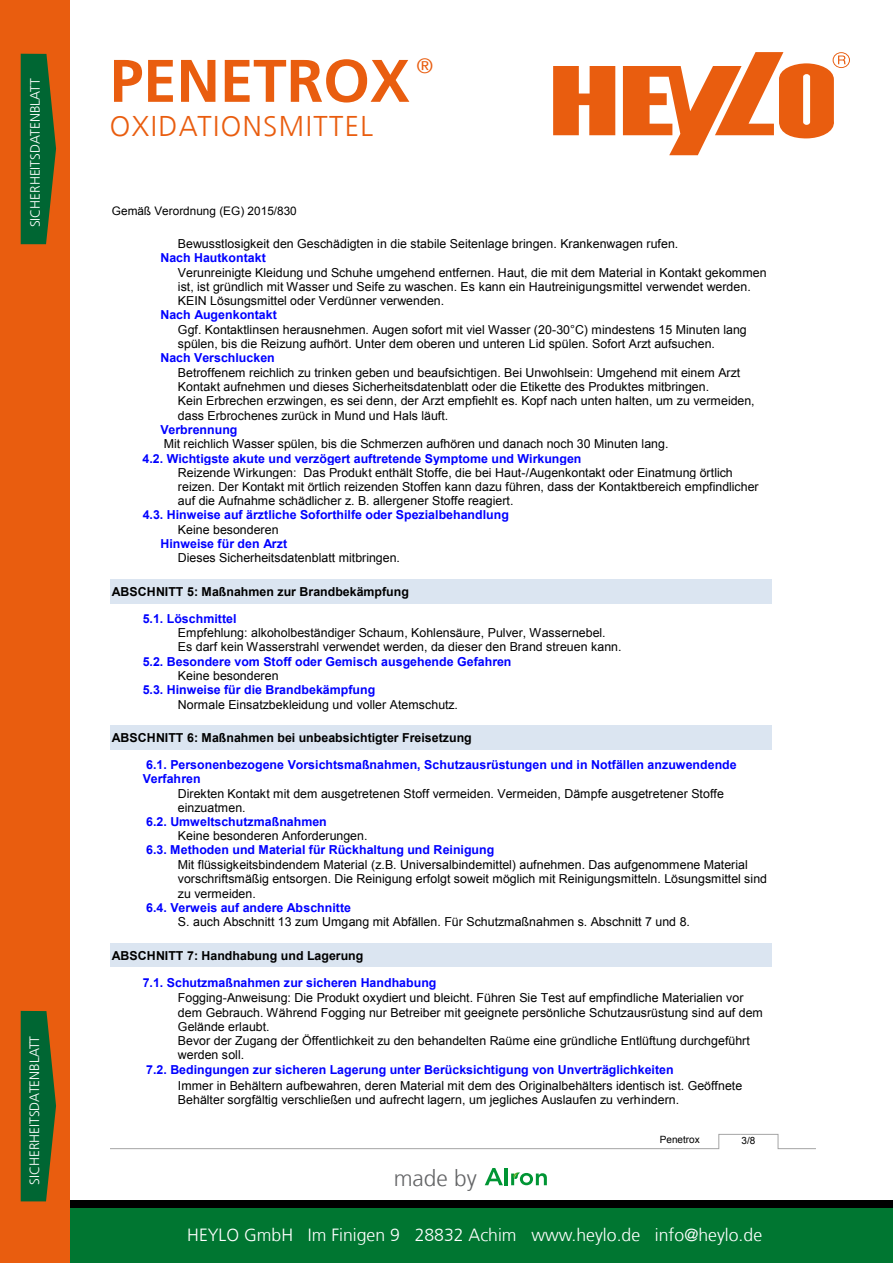
<style>
.page{position:relative;width:893px;height:1263px;background:#fff}
.page>*{position:absolute;margin:0;border:0;box-sizing:border-box;transform-origin:0 0}
.t1{font:700 60px "Frutiger LT Com";color:#e95d0f}
.t2{font:300 28.5px "Frutiger LT Com";letter-spacing:.05em;color:#e95d0f}
.t3{font:300 22.65px "Frutiger LT Com";color:#646567}
.t4{font:300 21px "Frutiger LT Com";color:#e95d0f}
.t5{font:300 17.7px "Frutiger LT Com";color:#fff}
.t6{font:300 13.5px "Frutiger LT Com";color:#fff}
.t7{font:12.3px/14.2px "Arial";color:#000}
.t8{font:700 12.3px/14.2px "Arial";color:#00f}
.t9{font:700 12.3px "Arial";color:#000}
.t10{font:11.7px "Arial";color:#000}
.t11{font:10.05px "Arial";letter-spacing:-.005em;color:#000}
.s1{color:#fff}
</style>
<div class="page">
<div style="left:60px;top:1200px;width:833px;height:12px;background:#000"></div>
<div style="left:0;top:1208px;width:893px;height:55px;background:#007631"></div>
<div style="left:0;top:0;width:69px;height:1263px;background:#e95d0f"></div>
<svg style="left:21px;top:1011px;width:35px;height:190px;background:#20642e"></svg>
<svg style="left:21px;top:54px;width:35px;height:190px;background:#20642e"></svg>
<svg style="left:553px;top:66px;width:62px;height:69px;background:#ec7431"></svg>
<svg style="left:623px;top:52px;width:227px;height:103px"></svg>
<svg style="left:485px;top:1168px;width:18px;height:17px"></svg>
<hr style="left:505px;top:1168px;width:3px;height:17px;background:#009534">
<svg style="left:511px;top:1172px;width:36px;height:13px"></svg>
<svg style="left:111px;top:1133px;width:705px;height:16px"></svg>
<div style="left:111px;top:579px;width:661px;height:25px;background:#dbe5f1"></div>
<div style="left:111px;top:726px;width:661px;height:24px;background:#dbe5f1"></div>
<div style="left:111px;top:943px;width:661px;height:25px;background:#dbe5f1"></div>
<p class="t6" style="left:27px;top:227px;width:150px;rotate:-90deg">SICHERHEITSDATENBLATT</p>
<p class="t6" style="left:27px;top:1185px;width:150px;rotate:-90deg">SICHERHEITSDATENBLATT</p>
<h3 class="t4" style="left:417px;top:53px;width:18px">®</h3>
<h1 class="t1" style="left:110px;top:46px;width:318px">PENETROX<span class="s1">.</span></h1>
<h2 class="t2" style="left:110px;top:110px;width:265px">OXIDATIONSMITTEL</h2>
<p class="t10" style="left:112px;top:204px;width:186px">Gemäß Verordnung (EG) 2015/830</p>
<p class="t7" style="left:178px;top:237px;width:502px">Bewusstlosigkeit den Geschädigten in die stabile Seitenlage bringen. Krankenwagen rufen.</p>
<p class="t8" style="left:160px;top:251px;width:107px">Nach Hautkontakt</p>
<p class="t7" style="left:178px;top:265px;width:590px">Verunreinigte Kleidung und Schuhe umgehend entfernen. Haut, die mit dem Material in Kontakt gekommen ist, ist gründlich mit Wasser und Seife zu waschen. Es kann ein Hautreinigungsmittel verwendet werden.<br>KEIN Lösungsmittel oder Verdünner verwenden.</p>
<p class="t8" style="left:160px;top:308px;width:118px">Nach Augenkontakt</p>
<p class="t7" style="left:178px;top:323px;width:570px">Ggf. Kontaktlinsen herausnehmen. Augen sofort mit viel Wasser (20-30°C) mindestens 15 Minuten lang spülen, bis die Reizung aufhört. Unter dem oberen und unteren Lid spülen. Sofort Arzt aufsuchen.</p>
<p class="t8" style="left:160px;top:351px;width:116px">Nach Verschlucken</p>
<p class="t7" style="left:178px;top:365px;width:578px">Betroffenem reichlich zu trinken geben und beaufsichtigen. Bei Unwohlsein: Umgehend mit einem Arzt Kontakt aufnehmen und dieses Sicherheitsdatenblatt oder die Etikette des Produktes mitbringen.<br>Kein Erbrechen erzwingen, es sei denn, der Arzt empfiehlt es. Kopf nach unten halten, um zu vermeiden, dass Erbrochenes zurück in Mund und Hals läuft.</p>
<p class="t8" style="left:160px;top:423px;width:79px">Verbrennung</p>
<p class="t7" style="left:164px;top:437px;width:506px">Mit reichlich Wasser spülen, bis die Schmerzen aufhören und danach noch 30 Minuten lang.</p>
<p class="t8" style="left:143px;top:451px;width:440px">4.2. Wichtigste akute und verzögert auftretende Symptome und Wirkungen</p>
<p class="t7" style="left:178px;top:465px;width:582px">Reizende Wirkungen: Das Produkt enthält Stoffe, die bei Haut-/Augenkontakt oder Einatmung örtlich reizen. Der Kontakt mit örtlich reizenden Stoffen kann dazu führen, dass der Kontaktbereich empfindlicher auf die Aufnahme schädlicher z. B. allergener Stoffe reagiert.</p>
<p class="t8" style="left:143px;top:508px;width:368px">4.3. Hinweise auf ärztliche Soforthilfe oder Spezialbehandlung</p>
<p class="t7" style="left:178px;top:523px;width:102px">Keine besonderen</p>
<p class="t8" style="left:160px;top:537px;width:128px">Hinweise für den Arzt</p>
<p class="t7" style="left:178px;top:551px;width:224px">Dieses Sicherheitsdatenblatt mitbringen.</p>
<p class="t9" style="left:112px;top:584px;width:299px">ABSCHNITT 5: Maßnahmen zur Brandbekämpfung</p>
<p class="t8" style="left:143px;top:611px;width:95px">5.1. Löschmittel</p>
<p class="t7" style="left:178px;top:626px;width:445px">Empfehlung: alkoholbeständiger Schaum, Kohlensäure, Pulver, Wassernebel.<br>Es darf kein Wasserstrahl verwendet werden, da dieser den Brand streuen kann.</p>
<p class="t8" style="left:143px;top:654px;width:370px">5.2. Besondere vom Stoff oder Gemisch ausgehende Gefahren</p>
<p class="t7" style="left:178px;top:669px;width:102px">Keine besonderen</p>
<p class="t8" style="left:143px;top:683px;width:234px">5.3. Hinweise für die Brandbekämpfung</p>
<p class="t7" style="left:178px;top:697px;width:281px">Normale Einsatzbekleidung und voller Atemschutz.</p>
<p class="t9" style="left:112px;top:730px;width:361px">ABSCHNITT 6: Maßnahmen bei unbeabsichtigter Freisetzung</p>
<p class="t8" style="left:143px;top:758px;width:595px">6.1. Personenbezogene Vorsichtsmaßnahmen, Schutzausrüstungen und in Notfällen anzuwendende<br>Verfahren</p>
<p class="t7" style="left:178px;top:786px;width:547px">Direkten Kontakt mit dem ausgetretenen Stoff vermeiden. Vermeiden, Dämpfe ausgetretener Stoffe einzuatmen.</p>
<p class="t8" style="left:146px;top:815px;width:182px">6.2. Umweltschutzmaßnahmen</p>
<p class="t7" style="left:178px;top:829px;width:191px">Keine besonderen Anforderungen.</p>
<p class="t8" style="left:146px;top:843px;width:350px">6.3. Methoden und Material für Rückhaltung und Reinigung</p>
<p class="t7" style="left:178px;top:858px;width:591px">Mit flüssigkeitsbindendem Material (z.B. Universalbindemittel) aufnehmen. Das aufgenommene Material vorschriftsmäßig entsorgen. Die Reinigung erfolgt soweit möglich mit Reinigungsmitteln. Lösungsmittel sind zu vermeiden.</p>
<p class="t8" style="left:146px;top:900px;width:206px">6.4. Verweis auf andere Abschnitte</p>
<p class="t7" style="left:178px;top:915px;width:513px">S. auch Abschnitt 13 zum Umgang mit Abfällen. Für Schutzmaßnahmen s. Abschnitt 7 und 8.</p>
<p class="t9" style="left:112px;top:947px;width:253px">ABSCHNITT 7: Handhabung und Lagerung</p>
<p class="t8" style="left:143px;top:976px;width:295px">7.1. Schutzmaßnahmen zur sicheren Handhabung</p>
<p class="t7" style="left:178px;top:991px;width:586px">Fogging-Anweisung: Die Produkt oxydiert und bleicht. Führen Sie Test auf empfindliche Materialien vor dem Gebrauch. Während Fogging nur Betreiber mit geeignete persönliche Schutzausrüstung sind auf dem Gelände erlaubt.<br>Bevor der Zugang der Öffentlichkeit zu den behandelten Raüme eine gründliche Entlüftung durchgeführt werden soll.</p>
<p class="t8" style="left:146px;top:1063px;width:529px">7.2. Bedingungen zur sicheren Lagerung unter Berücksichtigung von Unverträglichkeiten</p>
<p class="t7" style="left:178px;top:1078px;width:566px">Immer in Behältern aufbewahren, deren Material mit dem des Originalbehälters identisch ist. Geöffnete<br>Behälter sorgfältig verschließen und aufrecht lagern, um jegliches Auslaufen zu verhindern.</p>
<h3 class="t3" style="left:394px;top:1165px;width:85px">made by</h3>
<p class="t11" style="left:660px;top:1132px;width:41px">Penetrox</p>
<p class="t11" style="left:741px;top:1134px;width:15px">3/8</p>
<h3 class="t5" style="left:187px;top:1225px;width:576px">HEYLO GmbH Im Finigen 9 28832 Achim www.heylo.de info@heylo.de</h3>
</div>
